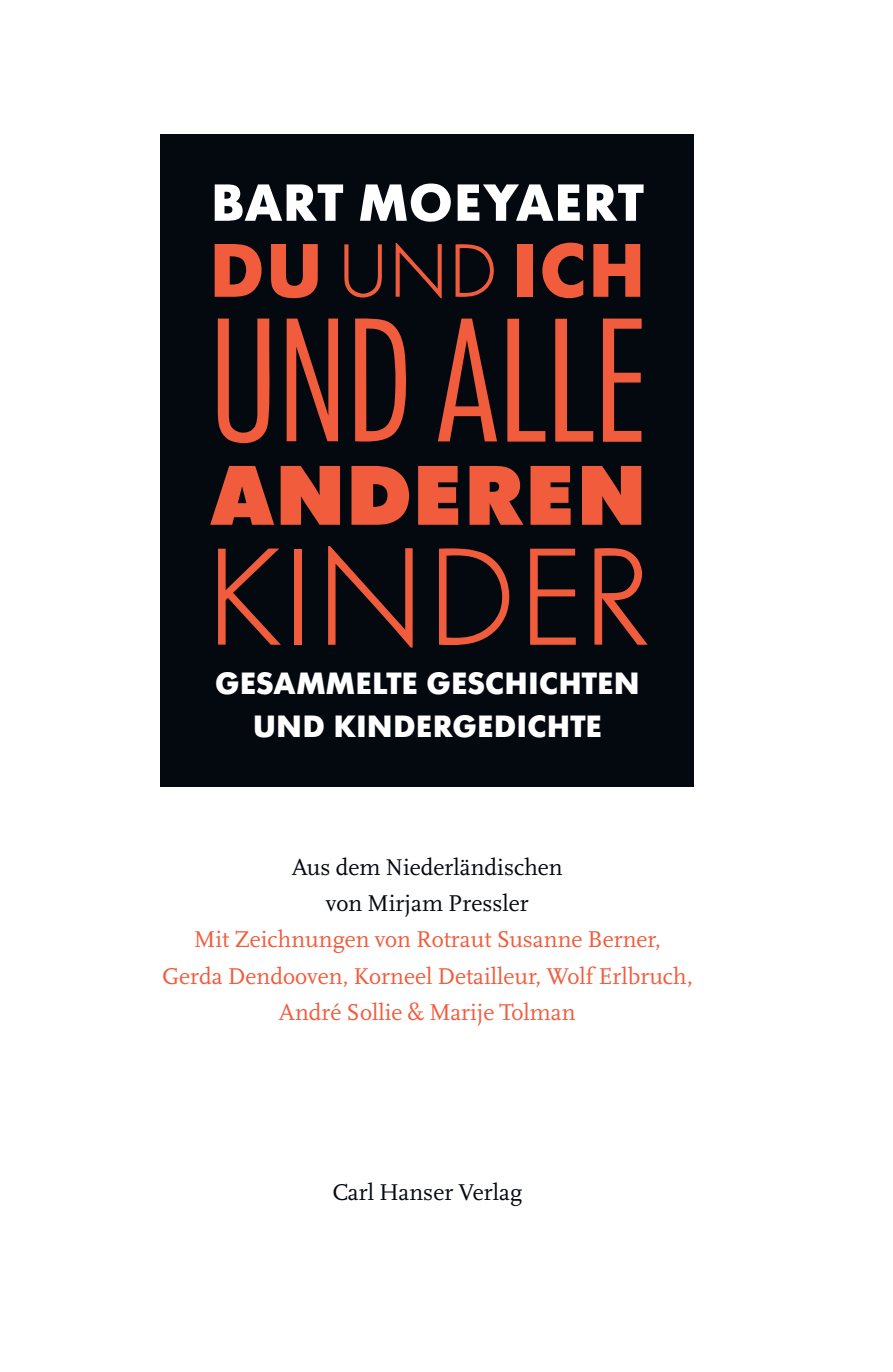
<style>
.page{position:relative;width:893px;height:1372px;background:#fff}
.page>*{position:absolute;margin:0;border:0;box-sizing:border-box;transform-origin:0 0}
.t1{font:300 175.28px "Futura Condensed BSK";color:#f15c3d}
.t2{font:300 137.25px "Futura BSK";letter-spacing:.015em;color:#f15c3d}
.t3{font:800 83.25px "Futura BSK";letter-spacing:.05em;color:#f15c3d}
.t4{font:700 74.7px "Futura BSK";color:#f15c3d}
.t5{font:700 51.52px "Futura BSK";letter-spacing:.03em;color:#fff}
.t6{font:700 30.38px/42.8px "Futura BSK";letter-spacing:.025em;color:#fff;text-align:center}
.t7{font:23.85px/36px "Scala";color:#f15c3d;text-align:center}
.t8{font:23.85px/36px "Scala";color:#04080f;text-align:center}
.s1{font-weight:300}
</style>
<div class="page">
<div style="left:161px;top:134px;width:533px;height:652px;background:#04080f"></div>
<h3 class="t5" style="left:212px;top:171px;width:433px">BART MOEYAERT</h3>
<h3 class="t4" style="left:210px;top:224px;width:436px">DU <span class="s1">UND</span> ICH</h3>
<h1 class="t1" style="left:209px;top:283px;width:438px">UND ALLE</h1>
<h3 class="t3" style="left:210px;top:447px;width:436px">ANDEREN</h3>
<h2 class="t2" style="left:206px;top:517px;width:444px">KINDER</h2>
<p class="t6" style="left:215px;top:662px;width:426px">GESAMMELTE GESCHICHTEN<br>UND KINDERGEDICHTE</p>
<p class="t8" style="left:292px;top:850px;width:272px">Aus dem Niederländischen von Mirjam Pressler</p>
<p class="t7" style="left:162px;top:922px;width:532px">Mit Zeichnungen von Rotraut Susanne Berner,<br>Gerda Dendooven, Korneel Detailleur, Wolf Erlbruch,<br>André Sollie &amp; Marije Tolman</p>
<p class="t8" style="left:333px;top:1174px;width:191px">Carl Hanser Verlag</p>
</div>
